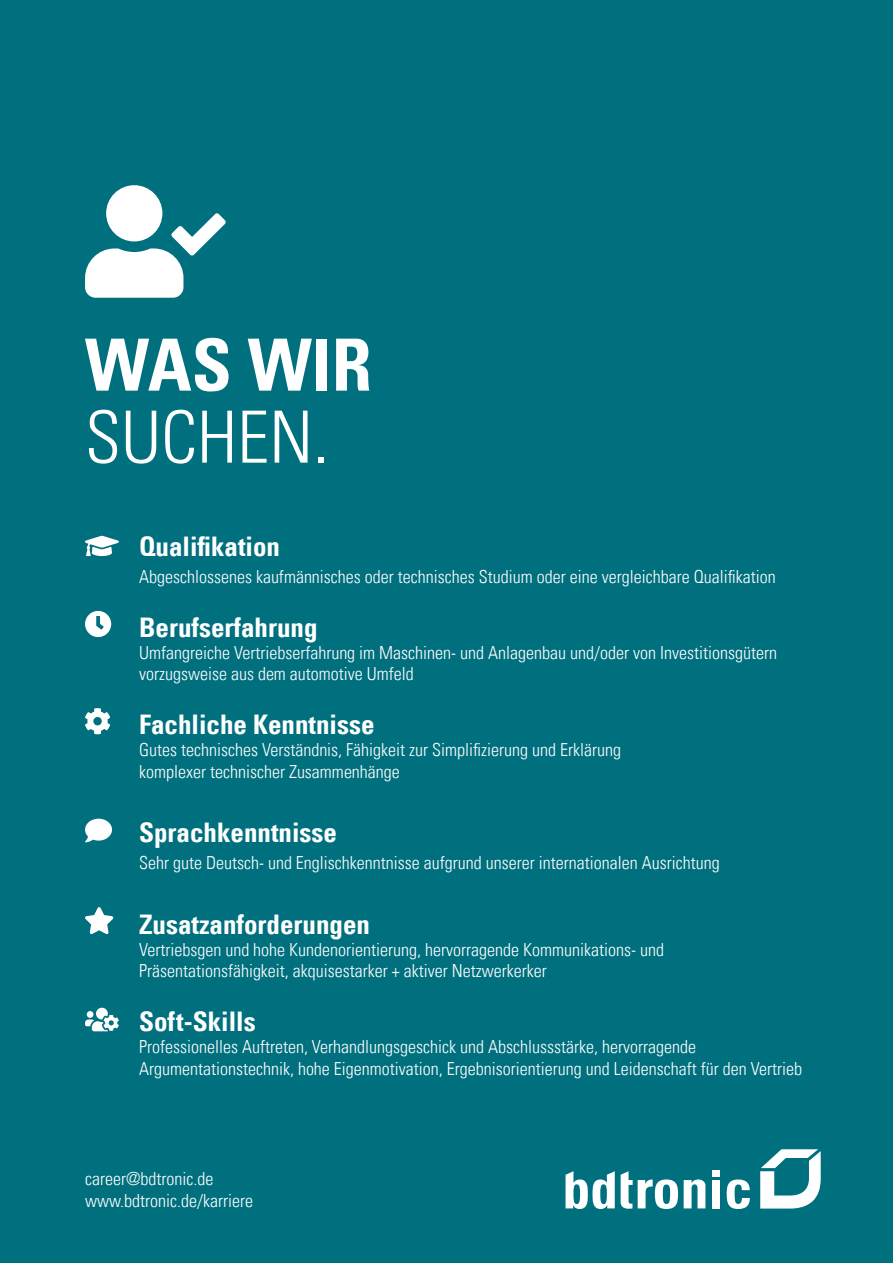
<style>
.page{position:relative;width:893px;height:1263px;background:#01707e}
.page>*{position:absolute;margin:0;border:0;box-sizing:border-box;transform-origin:0 0}
.t1{font:72px "Univers Com 47 Light Cond";color:#fff}
.t2{font:72px "Univers Com 67 Bold Cond";color:#fff}
.t3{font:27px "Univers Com 67 Bold Cond";color:#fff}
.Icon_Headline{font:18px/21.6px "Univers Com 47 Light Cond";color:#fff}
</style>
<div class="page">
<svg style="left:760px;top:1149px;width:61px;height:59px"></svg>
<svg style="left:566px;top:1171px;width:49px;height:38px"></svg>
<svg style="left:621px;top:1171px;width:57px;height:38px"></svg>
<svg style="left:684px;top:1179px;width:21px;height:29px"></svg>
<div style="left:712px;top:1180px;width:8px;height:28px;background:#fff"></div>
<svg style="left:727px;top:1179px;width:23px;height:30px"></svg>
<div style="left:712px;top:1171px;width:8px;height:6px;background:#fff"></div>
<svg style="left:85px;top:185px;width:141px;height:113px"></svg>
<svg style="left:85px;top:536px;width:34px;height:20px"></svg>
<svg style="left:85px;top:611px;width:26px;height:26px"></svg>
<svg style="left:85px;top:708px;width:25px;height:26px"></svg>
<svg style="left:85px;top:819px;width:27px;height:23px"></svg>
<svg style="left:85px;top:907px;width:29px;height:27px"></svg>
<svg style="left:85px;top:1008px;width:34px;height:23px"></svg>
<p class="t2" style="left:85px;top:321px;width:288px">WAS WIR</p>
<p class="t1" style="left:85px;top:394px;width:246px">SUCHEN.</p>
<p class="t3" style="left:139px;top:530px;width:143px">Qualifikation</p>
<p class="Icon_Headline" style="left:139px;top:566px;width:638px">Abgeschlossenes kaufmännisches oder technisches Studium oder eine vergleichbare Qualifikation</p>
<p class="t3" style="left:139px;top:611px;width:180px">Berufserfahrung</p>
<p class="Icon_Headline" style="left:139px;top:641px;width:639px">Umfangreiche Vertriebserfahrung im Maschinen- und Anlagenbau und/oder von Investitionsgütern</p>
<p class="Icon_Headline" style="left:139px;top:663px;width:276px">vorzugsweise aus dem automotive Umfeld</p>
<p class="t3" style="left:139px;top:708px;width:237px">Fachliche Kenntnisse</p>
<p class="Icon_Headline" style="left:139px;top:739px;width:484px">Gutes technisches Verständnis, Fähigkeit zur Simplifizierung und Erklärung komplexer technischer Zusammenhänge</p>
<p class="t3" style="left:139px;top:816px;width:199px">Sprachkenntnisse</p>
<p class="Icon_Headline" style="left:139px;top:852px;width:582px">Sehr gute Deutsch- und Englischkenntnisse aufgrund unserer internationalen Ausrichtung</p>
<p class="t3" style="left:139px;top:908px;width:232px">Zusatzanforderungen</p>
<p class="Icon_Headline" style="left:139px;top:938px;width:527px">Vertriebsgen und hohe Kundenorientierung, hervorragende Kommunikations- und<br>Präsentationsfähigkeit, akquisestarker + aktiver Netzwerkerker</p>
<p class="t3" style="left:139px;top:1005px;width:118px">Soft-Skills</p>
<p class="Icon_Headline" style="left:139px;top:1036px;width:559px">Professionelles Auftreten, Verhandlungsgeschick und Abschlussstärke, hervorragende</p>
<p class="Icon_Headline" style="left:139px;top:1057px;width:664px">Argumentationstechnik, hohe Eigenmotivation, Ergebnisorientierung und Leidenschaft für den Vertrieb</p>
<p class="Icon_Headline" style="left:85px;top:1168px;width:130px">career@bdtronic.de</p>
<p class="Icon_Headline" style="left:85px;top:1189px;width:170px">www.bdtronic.de/karriere</p>
</div>
